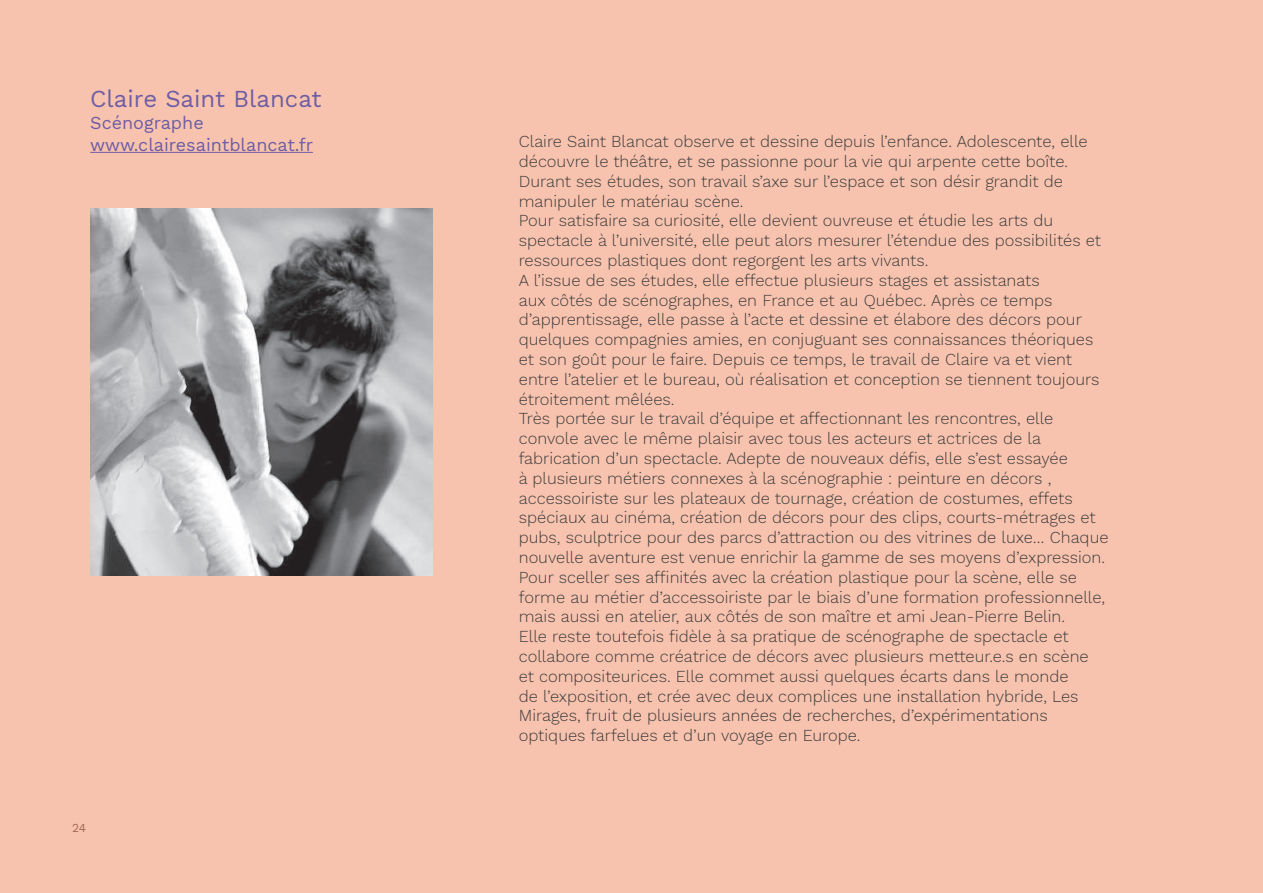
<style>
.page{position:relative;width:1263px;height:893px;background:#f8c3ae}
.page>*{position:absolute;margin:0;border:0;box-sizing:border-box;transform-origin:0 0}
.t1{font:24px "Work Sans";color:#6e5da5}
.t2{font:18px/21.6px "Work Sans";color:#6e5da5}
.t3{font:300 16.5px/19.8px "Work Sans";color:#3d3c3c}
.t4{font:12px "Work Sans";color:#231f20}
</style>
<div class="page">
<hr style="left:90px;top:152px;width:223px;height:1px;background:#6e5da5">
<img style="left:90px;top:208px;width:342px;height:368px">
<h1 class="t1" style="left:90px;top:81px;width:233px">Claire Saint Blancat</h1>
<p class="t2" style="left:90px;top:111px;width:225px">Scénographe www.clairesaintblancat.fr</p>
<p class="t4" style="left:72px;top:819px;width:15px">24</p>
<p class="t3" style="left:519px;top:131px;width:591px">Claire Saint Blancat observe et dessine depuis l’enfance. Adolescente, elle découvre le théâtre, et se passionne pour la vie qui arpente cette boîte.<br>Durant ses études, son travail s’axe sur l’espace et son désir grandit de manipuler le matériau scène.<br>Pour satisfaire sa curiosité, elle devient ouvreuse et étudie les arts du spectacle à l’université, elle peut alors mesurer l’étendue des possibilités et ressources plastiques dont regorgent les arts vivants.<br>A l’issue de ses études, elle effectue plusieurs stages et assistanats<br>aux côtés de scénographes, en France et au Québec. Après ce temps d’apprentissage, elle passe à l’acte et dessine et élabore des décors pour quelques compagnies amies, en conjuguant ses connaissances théoriques et son goût pour le faire. Depuis ce temps, le travail de Claire va et vient entre l’atelier et le bureau, où réalisation et conception se tiennent toujours étroitement mêlées.<br>Très portée sur le travail d’équipe et affectionnant les rencontres, elle convole avec le même plaisir avec tous les acteurs et actrices de la fabrication d’un spectacle. Adepte de nouveaux défis, elle s’est essayée<br>à plusieurs métiers connexes à la scénographie : peinture en décors , accessoiriste sur les plateaux de tournage, création de costumes, effets spéciaux au cinéma, création de décors pour des clips, courts-métrages et pubs, sculptrice pour des parcs d’attraction ou des vitrines de luxe… Chaque nouvelle aventure est venue enrichir la gamme de ses moyens d’expression.<br>Pour sceller ses affinités avec la création plastique pour la scène, elle se forme au métier d’accessoiriste par le biais d’une formation professionnelle, mais aussi en atelier, aux côtés de son maître et ami Jean-Pierre Belin.<br>Elle reste toutefois fidèle à sa pratique de scénographe de spectacle et collabore comme créatrice de décors avec plusieurs metteur.e.s en scène<br>et compositeurices. Elle commet aussi quelques écarts dans le monde<br>de l’exposition, et crée avec deux complices une installation hybride, Les Mirages, fruit de plusieurs années de recherches, d’expérimentations optiques farfelues et d’un voyage en Europe.</p>
</div>
